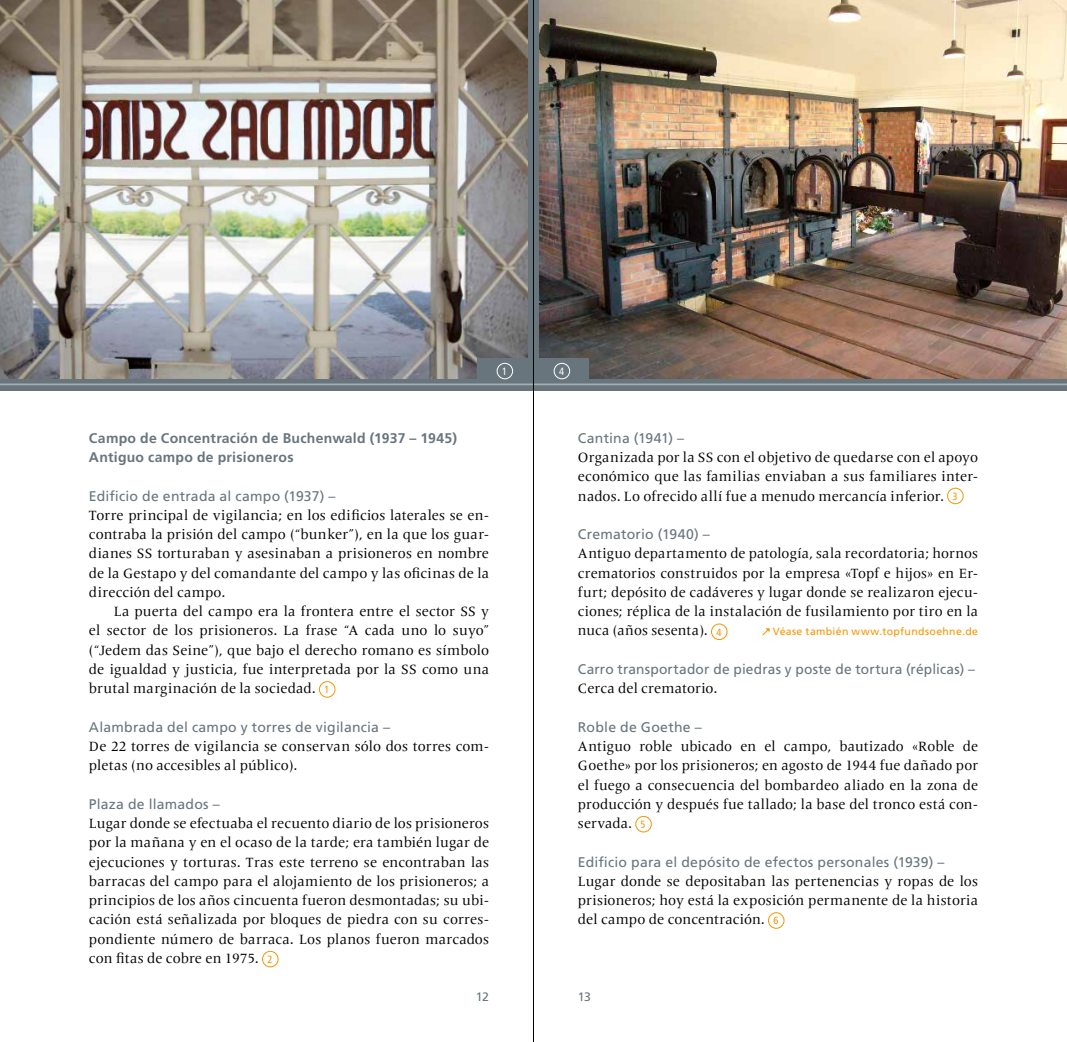
<style>
.page{position:relative;width:1067px;height:1042px;background:#fff}
.page>*{position:absolute;margin:0;border:0;box-sizing:border-box;transform-origin:0 0}
.t1{font:14px/19.2px "Frutiger Serif LT Pro";letter-spacing:.015em;color:#000;text-align:justify}
.t2{font:14px "Frutiger LT";letter-spacing:.015em;color:#68757d}
.t3{font:700 14px/19.2px "Frutiger LT";letter-spacing:.02em;color:#68757d}
.t4{font:12.25px "Frutiger LT";color:#68757d}
.t5{font:10.5px "Frutiger LT";letter-spacing:.035em;color:#f49600}
.t6{font:condensed 10.5px "Frutiger LT Std";color:#fff}
.s1{font-family:"Frutiger LT Std";font-stretch:condensed;font-size:10.5px;color:#f49600}
</style>
<div class="page">
<svg style="left:0;top:0;width:1067px;height:390px;background:#6b767c"></svg>
<hr style="left:0;top:383px;width:1067px;height:2px;background:#a2adb5">
<img style="left:0;top:0;width:527px;height:378px">
<div style="left:947px;top:488px;width:16px;height:16px;border:1px solid #f49600;border-radius:50%"></div>
<div style="left:711px;top:623px;width:16px;height:17px;border:1px solid #f49600;border-radius:50%"></div>
<div style="left:635px;top:816px;width:16px;height:16px;border:1px solid #f49600;border-radius:50%"></div>
<div style="left:768px;top:912px;width:16px;height:16px;border:1px solid #f49600;border-radius:50%"></div>
<img style="left:539px;top:0;width:528px;height:378px">
<div style="left:534px;top:359px;width:55px;height:23px;background:#68757d"></div>
<div style="left:553px;top:363px;width:17px;height:16px;border:1px solid #fff;border-radius:50%"></div>
<div style="left:319px;top:681px;width:16px;height:16px;border:1px solid #f49600;border-radius:50%"></div>
<div style="left:262px;top:951px;width:16px;height:16px;border:1px solid #f49600;border-radius:50%"></div>
<div style="left:477px;top:359px;width:55px;height:23px;background:#68757d"></div>
<div style="left:496px;top:363px;width:17px;height:16px;border:1px solid #fff;border-radius:50%"></div>
<svg style="left:762px;top:628px;width:8px;height:8px"></svg>
<hr style="left:533px;top:0;width:1px;height:1042px;background:#000">
<p class="t6" style="left:502px;top:365px;width:7px">1</p>
<p class="t3" style="left:89px;top:428px;width:370px">Campo de Concentración de Buchenwald (1937 – 1945)<br>Antiguo campo de prisioneros</p>
<p class="t2" style="left:89px;top:487px;width:248px">Edificio de entrada al campo (1937) –</p>
<p class="t1" style="left:89px;top:506px;width:402px">Torre principal de vigilancia; en los edificios laterales se en&shy;contraba la prisión del campo (“bunker”), en la que los guar&shy;dianes SS torturaban y asesinaban a prisioneros en nombre de la Gestapo y del comandante del campo y las oficinas de la dirección del campo.</p>
<p class="t1" style="left:89px;top:602px;width:401px;text-indent:25px">La puerta del campo era la frontera entre el sector SS y el sector de los prisioneros. La frase “A cada uno lo suyo” (“Jedem das Seine”), que bajo el derecho romano es símbolo de igualdad y justicia, fue interpretada por la SS como una brutal marginación de la sociedad. <span class="s1">1</span></p>
<p class="t2" style="left:89px;top:718px;width:303px">Alambrada del campo y torres de vigilancia –</p>
<p class="t1" style="left:89px;top:737px;width:401px">De 22 torres de vigilancia se conservan sólo dos torres com&shy;pletas (no accesibles al público).</p>
<p class="t2" style="left:89px;top:796px;width:132px">Plaza de llamados –</p>
<p class="t1" style="left:89px;top:814px;width:402px">Lugar donde se efectuaba el recuento diario de los prisioneros por la mañana y en el ocaso de la tarde; era también lugar de ejecuciones y torturas. Tras este terreno se encontraban las barracas del campo para el alojamiento de los prisioneros; a principios de los años cincuenta fueron desmontadas; su ubi&shy;cación está señalizada por bloques de piedra con su corres&shy;pondiente número de barraca. Los planos fueron marcados con fitas de cobre en 1975. <span class="s1">2</span></p>
<p class="t6" style="left:559px;top:365px;width:7px">4</p>
<p class="t2" style="left:578px;top:430px;width:108px">Cantina (1941) –</p>
<p class="t1" style="left:578px;top:448px;width:401px">Organizada por la SS con el objetivo de quedarse con el apoyo económico que las familias enviaban a sus familiares inter&shy;nados. Lo ofrecido allí fue a menudo mercancía inferior. <span class="s1">3</span></p>
<p class="t2" style="left:578px;top:526px;width:133px">Crematorio (1940) –</p>
<p class="t1" style="left:578px;top:544px;width:401px">Antiguo departamento de patología, sala recordatoria; hornos crematorios construidos por la empresa «Topf e hijos» en Er&shy;furt; depósito de cadáveres y lugar donde se realizaron ejecu&shy;ciones; réplica de la instalación de fusilamiento por tiro en la nuca (años sesenta). <span class="s1">4</span></p>
<p class="t2" style="left:578px;top:661px;width:398px">Carro transportador de piedras y poste de tortura (réplicas) –</p>
<p class="t1" style="left:578px;top:679px;width:141px">Cerca del crematorio.</p>
<p class="t2" style="left:578px;top:718px;width:125px">Roble de Goethe –</p>
<p class="t1" style="left:578px;top:737px;width:401px">Antiguo roble ubicado en el campo, bautizado «Roble de Goethe» por los prisioneros; en agosto de 1944 fue dañado por el fuego a consecuencia del bombardeo aliado en la zona de producción y después fue tallado; la base del tronco está con&shy;servada. <span class="s1">5</span></p>
<p class="t2" style="left:578px;top:853px;width:368px">Edificio para el depósito de efectos personales (1939) –</p>
<p class="t1" style="left:578px;top:871px;width:401px">Lugar donde se depositaban las pertenencias y ropas de los prisioneros; hoy está la exposición permanente de la historia del campo de concentración. <span class="s1">6</span></p>
<p class="t5" style="left:772px;top:626px;width:207px">Véase también www.topfundsoehne.de</p>
<p class="t4" style="left:476px;top:990px;width:15px">12</p>
<p class="t4" style="left:578px;top:990px;width:15px">13</p>
</div>
